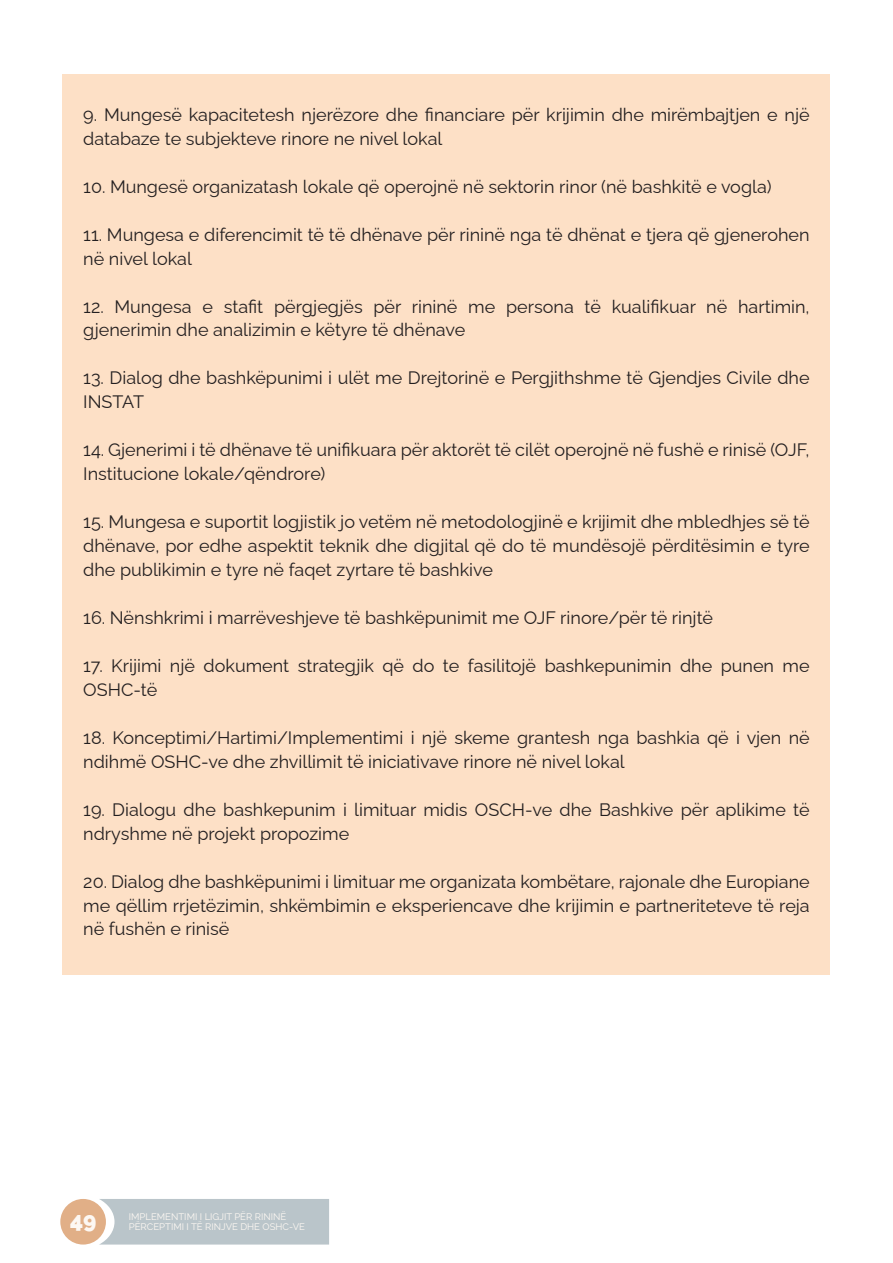
<style>
.page{position:relative;width:893px;height:1263px;background:#fff}
.page>*{position:absolute;margin:0;border:0;box-sizing:border-box;transform-origin:0 0}
.t1{font:900 22.5px "Raleway";color:#fdf8f3}
.t2{font:18px/24px "Raleway";color:#231f20}
.t3{font:9.6px/10.1px "Raleway";color:#fdf8f3}
</style>
<div class="page">
<div style="left:63px;top:74px;width:767px;height:900px;background:#fde0c6"></div>
<div style="left:60px;top:1199px;width:46px;height:45px;background:#e1af87;border-radius:50%"></div>
<div style="left:99px;top:1199px;width:230px;height:45px;background:#bac5ca"></div>
<p class="t2" style="left:83px;top:100px;width:728px">9. Mungesë kapacitetesh njerëzore dhe financiare për krijimin dhe mirëmbajtjen e një databaze te subjekteve rinore ne nivel lokal</p>
<p class="t2" style="left:83px;top:172px;width:690px">10. Mungesë organizatash lokale që operojnë në sektorin rinor (në bashkitë e vogla)</p>
<p class="t2" style="left:83px;top:220px;width:728px">11. Mungesa e diferencimit të të dhënave për rininë nga të dhënat e tjera që gjenerohen në nivel lokal</p>
<p class="t2" style="left:83px;top:292px;width:728px">12. Mungesa e stafit përgjegjës për rininë me persona të kualifikuar në hartimin, gjenerimin dhe analizimin e këtyre të dhënave</p>
<p class="t2" style="left:83px;top:364px;width:728px">13. Dialog dhe bashkëpunimi i ulët me Drejtorinë e Pergjithshme të Gjendjes Civile dhe<br>INSTAT</p>
<p class="t2" style="left:83px;top:436px;width:728px">14. Gjenerimi i të dhënave të unifikuara për aktorët të cilët operojnë në fushë e rinisë (OJF,<br>Institucione lokale/qëndrore)</p>
<p class="t2" style="left:83px;top:508px;width:728px;text-align:justify">15. Mungesa e suportit logjistik jo vetëm në metodologjinë e krijimit dhe mbledhjes së të dhënave, por edhe aspektit teknik dhe digjital që do të mundësojë përditësimin e tyre dhe publikimin e tyre në faqet zyrtare të bashkive</p>
<p class="t2" style="left:83px;top:604px;width:631px">16. Nënshkrimi i marrëveshjeve të bashkëpunimit me OJF rinore/për të rinjtë</p>
<p class="t2" style="left:83px;top:651px;width:728px">17. Krijimi një dokument strategjik që do te fasilitojë bashkepunimin dhe punen me<br>OSHC-të</p>
<p class="t2" style="left:83px;top:723px;width:728px">18. Konceptimi/Hartimi/Implementimi i një skeme grantesh nga bashkia që i vjen në ndihmë OSHC-ve dhe zhvillimit të iniciativave rinore në nivel lokal</p>
<p class="t2" style="left:83px;top:795px;width:728px">19. Dialogu dhe bashkepunim i limituar midis OSCH-ve dhe Bashkive për aplikime të ndryshme në projekt propozime</p>
<p class="t2" style="left:83px;top:867px;width:728px;text-align:justify">20. Dialog dhe bashkëpunimi i limituar me organizata kombëtare, rajonale dhe Europiane me qëllim rrjetëzimin, shkëmbimin e eksperiencave dhe krijimin e partneriteteve të reja në fushën e rinisë</p>
<p class="t1" style="left:70px;top:1202px;width:28px">49</p>
<p class="t3" style="left:129px;top:1210px;width:178px">IMPLEMENTIMI I LIGJIT PËR RININË<br>PËRCEPTIMI I TË RINJVE DHE OSHC-VE</p>
</div>
